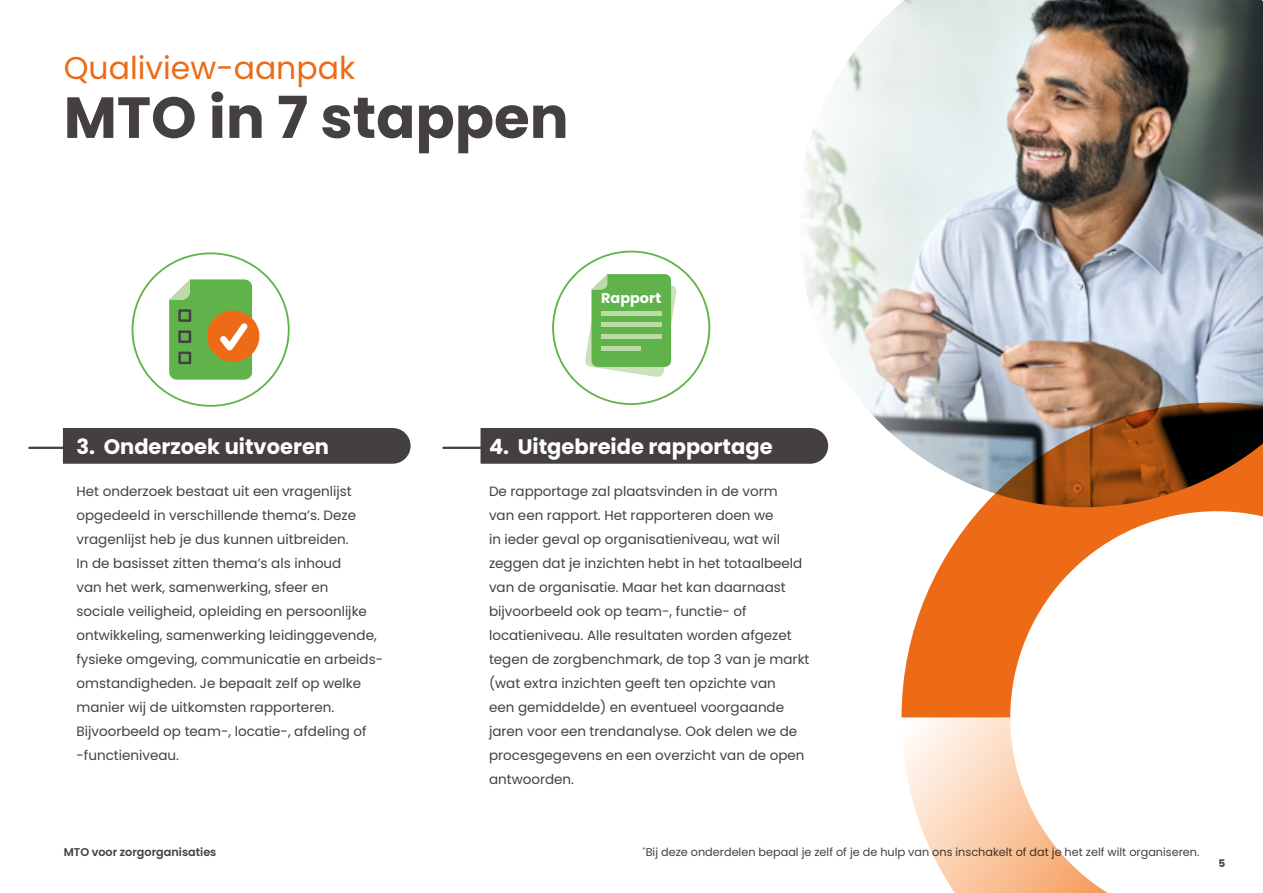
<style>
.page{position:relative;width:1263px;height:893px;background:#fff}
.page>*{position:absolute;margin:0;border:0;box-sizing:border-box;transform-origin:0 0}
.t1{font:700 57.9px "Poppins";color:#443f43}
.t2{font:31.5px "Poppins";color:#ed6b17}
.t3{font:700 21px "Poppins";color:#fff}
.t4{font:700 14.1px "Poppins";color:#fff}
.t5{font:13.5px/24px "Poppins";color:#443f43}
.t6{font:11.25px "Poppins";color:#443f43}
.t7{font:600 11.25px "Poppins";color:#443f43}
.t8{font:700 10.5px "Poppins";color:#443f43}
.t9{font:6.6px "Poppins";color:#443f43}
</style>
<div class="page">
<img style="left:805px;top:0;width:458px;height:448px">
<svg style="left:552px;top:251px;width:158px;height:154px"></svg>
<div style="left:601px;top:311px;width:60px;height:5px;background:#bbdaa7"></div>
<hr style="left:601px;top:323px;width:60px;height:4px;background:#bbdaa7">
<div style="left:601px;top:334px;width:60px;height:5px;background:#bbdaa7"></div>
<div style="left:601px;top:346px;width:40px;height:5px;background:#bbdaa7"></div>
<svg style="left:132px;top:252px;width:158px;height:155px"></svg>
<hr style="left:443px;top:447px;width:45px;height:2px;background:#443f43">
<div style="left:63px;top:428px;width:348px;height:36px;background:#443f43"></div>
<div style="left:480px;top:428px;width:348px;height:36px;background:#443f43"></div>
<svg style="left:901px;top:402px;width:362px;height:316px"></svg>
<svg style="left:904px;top:718px;width:204px;height:175px"></svg>
<hr style="left:29px;top:447px;width:45px;height:2px;background:#443f43">
<h2 class="t2" style="left:64px;top:49px;width:293px">Qualiview-aanpak</h2>
<h1 class="t1" style="left:64px;top:84px;width:506px">MTO in 7 stappen</h1>
<p class="t4" style="left:601px;top:290px;width:62px">Rapport</p>
<h3 class="t3" style="left:77px;top:435px;width:254px">3. Onderzoek uitvoeren</h3>
<h3 class="t3" style="left:489px;top:435px;width:285px">4. Uitgebreide rapportage</h3>
<p class="t5" style="left:77px;top:479px;width:308px">Het onderzoek bestaat uit een vragenlijst opgedeeld in verschillende thema’s. Deze vragenlijst heb je dus kunnen uitbreiden.<br>In de basisset zitten thema’s als inhoud<br>van het werk, samenwerking, sfeer en<br>sociale veiligheid, opleiding en persoonlijke ontwikkeling, samenwerking leidinggevende, fysieke omgeving, communicatie en arbeids&shy;omstandigheden. Je bepaalt zelf op welke manier wij de uitkomsten rapporteren.<br>Bijvoorbeeld op team-, locatie-, afdeling of -functieniveau.</p>
<p class="t5" style="left:489px;top:479px;width:322px">De rapportage zal plaatsvinden in de vorm<br>van een rapport. Het rapporteren doen we<br>in ieder geval op organisatieniveau, wat wil zeggen dat je inzichten hebt in het totaalbeeld van de organisatie. Maar het kan daarnaast bijvoorbeeld ook op team-, functie- of locatieniveau. Alle resultaten worden afgezet tegen de zorgbenchmark, de top 3 van je markt (wat extra inzichten geeft ten opzichte van<br>een gemiddelde) en eventueel voorgaande jaren voor een trendanalyse. Ook delen we de procesgegevens en een overzicht van de open antwoorden.</p>
<p class="t7" style="left:64px;top:845px;width:154px">MTO voor zorgorganisaties</p>
<p class="t6" style="left:646px;top:845px;width:555px">Bij deze onderdelen bepaal je zelf of je de hulp van ons inschakelt of dat je het zelf wilt organiseren.</p>
<p class="t9" style="left:642px;top:846px;width:5px">*</p>
<p class="t8" style="left:1218px;top:857px;width:8px">5</p>
</div>
